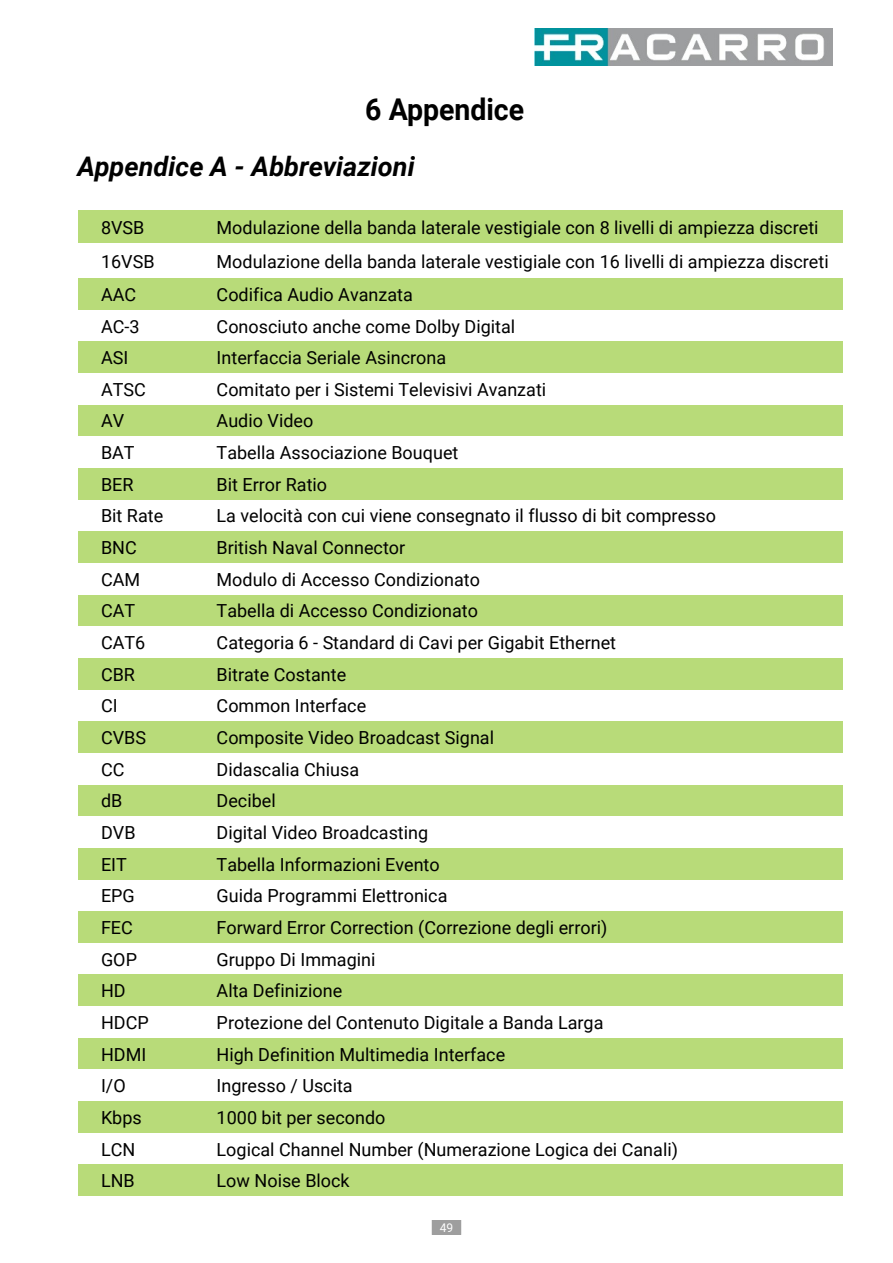
<style>
.page{position:relative;width:893px;height:1263px;background:#fff}
.page>*{position:absolute;margin:0;border:0;box-sizing:border-box;transform-origin:0 0}
.t1{font:700 30px "Roboto";color:#000;scale:.95 1}
.t2{font:italic 700 27px "Roboto";color:#000}
.t3{font:18px "Roboto";color:#000}
.t4{font:12px "Roboto";color:#fefefe}
</style>
<div class="page">
<img style="left:535px;top:28px;width:297px;height:38px">
<div style="left:432px;top:1220px;width:29px;height:15px;background:#9e9e9e"></div>
<div style="left:78px;top:210px;width:116px;height:33px;background:#b8db79"></div>
<div style="left:194px;top:210px;width:648px;height:33px;background:#b8db79"></div>
<div style="left:78px;top:278px;width:116px;height:32px;background:#b8db79"></div>
<div style="left:194px;top:278px;width:648px;height:32px;background:#b8db79"></div>
<div style="left:78px;top:342px;width:116px;height:31px;background:#b8db79"></div>
<div style="left:194px;top:342px;width:648px;height:31px;background:#b8db79"></div>
<div style="left:78px;top:405px;width:116px;height:32px;background:#b8db79"></div>
<div style="left:194px;top:405px;width:648px;height:32px;background:#b8db79"></div>
<div style="left:78px;top:468px;width:116px;height:32px;background:#b8db79"></div>
<div style="left:194px;top:468px;width:648px;height:32px;background:#b8db79"></div>
<div style="left:78px;top:531px;width:116px;height:32px;background:#b8db79"></div>
<div style="left:194px;top:531px;width:648px;height:32px;background:#b8db79"></div>
<div style="left:78px;top:595px;width:116px;height:31px;background:#b8db79"></div>
<div style="left:194px;top:595px;width:648px;height:31px;background:#b8db79"></div>
<div style="left:78px;top:658px;width:116px;height:32px;background:#b8db79"></div>
<div style="left:194px;top:658px;width:648px;height:32px;background:#b8db79"></div>
<div style="left:78px;top:721px;width:116px;height:32px;background:#b8db79"></div>
<div style="left:194px;top:721px;width:648px;height:32px;background:#b8db79"></div>
<div style="left:78px;top:785px;width:116px;height:31px;background:#b8db79"></div>
<div style="left:194px;top:785px;width:648px;height:31px;background:#b8db79"></div>
<div style="left:78px;top:848px;width:116px;height:32px;background:#b8db79"></div>
<div style="left:194px;top:848px;width:648px;height:32px;background:#b8db79"></div>
<div style="left:78px;top:911px;width:116px;height:32px;background:#b8db79"></div>
<div style="left:194px;top:911px;width:648px;height:32px;background:#b8db79"></div>
<div style="left:78px;top:975px;width:116px;height:31px;background:#b8db79"></div>
<div style="left:194px;top:975px;width:648px;height:31px;background:#b8db79"></div>
<div style="left:78px;top:1038px;width:116px;height:31px;background:#b8db79"></div>
<div style="left:194px;top:1038px;width:648px;height:31px;background:#b8db79"></div>
<div style="left:78px;top:1101px;width:116px;height:32px;background:#b8db79"></div>
<div style="left:194px;top:1101px;width:648px;height:32px;background:#b8db79"></div>
<div style="left:78px;top:1164px;width:116px;height:32px;background:#b8db79"></div>
<div style="left:194px;top:1164px;width:648px;height:32px;background:#b8db79"></div>
<h1 class="t1" style="left:365px;top:97px;width:169px">6 Appendice</h1>
<h2 class="t2" style="left:78px;top:156px;width:339px">Appendice A - Abbreviazioni</h2>
<p class="t3" style="left:101px;top:220px;width:45px">8VSB</p>
<p class="t3" style="left:217px;top:220px;width:603px">Modulazione della banda laterale vestigiale con 8 livelli di ampiezza discreti</p>
<p class="t3" style="left:101px;top:254px;width:55px">16VSB</p>
<p class="t3" style="left:217px;top:254px;width:614px">Modulazione della banda laterale vestigiale con 16 livelli di ampiezza discreti</p>
<p class="t3" style="left:101px;top:287px;width:37px">AAC</p>
<p class="t3" style="left:217px;top:287px;width:198px">Codifica Audio Avanzata</p>
<p class="t3" style="left:101px;top:319px;width:40px">AC-3</p>
<p class="t3" style="left:217px;top:319px;width:300px">Conosciuto anche come Dolby Digital</p>
<p class="t3" style="left:101px;top:351px;width:29px">ASI</p>
<p class="t3" style="left:217px;top:351px;width:231px">Interfaccia Seriale Asincrona</p>
<p class="t3" style="left:101px;top:382px;width:46px">ATSC</p>
<p class="t3" style="left:217px;top:382px;width:331px">Comitato per i Sistemi Televisivi Avanzati</p>
<p class="t3" style="left:101px;top:414px;width:25px">AV</p>
<p class="t3" style="left:217px;top:414px;width:98px">Audio Video</p>
<p class="t3" style="left:101px;top:446px;width:35px">BAT</p>
<p class="t3" style="left:217px;top:446px;width:243px">Tabella Associazione Bouquet</p>
<p class="t3" style="left:101px;top:477px;width:34px">BER</p>
<p class="t3" style="left:217px;top:477px;width:112px">Bit Error Ratio</p>
<p class="t3" style="left:101px;top:509px;width:64px">Bit Rate</p>
<p class="t3" style="left:217px;top:509px;width:501px">La velocità con cui viene consegnato il flusso di bit compresso</p>
<p class="t3" style="left:101px;top:541px;width:37px">BNC</p>
<p class="t3" style="left:217px;top:541px;width:190px">British Naval Connector</p>
<p class="t3" style="left:101px;top:572px;width:41px">CAM</p>
<p class="t3" style="left:217px;top:572px;width:265px">Modulo di Accesso Condizionato</p>
<p class="t3" style="left:101px;top:604px;width:36px">CAT</p>
<p class="t3" style="left:217px;top:604px;width:263px">Tabella di Accesso Condizionato</p>
<p class="t3" style="left:101px;top:635px;width:46px">CAT6</p>
<p class="t3" style="left:217px;top:635px;width:401px">Categoria 6 - Standard di Cavi per Gigabit Ethernet</p>
<p class="t3" style="left:101px;top:667px;width:35px">CBR</p>
<p class="t3" style="left:217px;top:667px;width:131px">Bitrate Costante</p>
<p class="t3" style="left:101px;top:699px;width:18px">CI</p>
<p class="t3" style="left:217px;top:699px;width:151px">Common Interface</p>
<p class="t3" style="left:101px;top:730px;width:47px">CVBS</p>
<p class="t3" style="left:217px;top:730px;width:279px">Composite Video Broadcast Signal</p>
<p class="t3" style="left:101px;top:762px;width:25px">CC</p>
<p class="t3" style="left:217px;top:762px;width:144px">Didascalia Chiusa</p>
<p class="t3" style="left:101px;top:794px;width:23px">dB</p>
<p class="t3" style="left:217px;top:794px;width:61px">Decibel</p>
<p class="t3" style="left:101px;top:825px;width:36px">DVB</p>
<p class="t3" style="left:217px;top:825px;width:213px">Digital Video Broadcasting</p>
<p class="t3" style="left:101px;top:857px;width:27px">EIT</p>
<p class="t3" style="left:217px;top:857px;width:225px">Tabella Informazioni Evento</p>
<p class="t3" style="left:101px;top:889px;width:35px">EPG</p>
<p class="t3" style="left:217px;top:889px;width:232px">Guida Programmi Elettronica</p>
<p class="t3" style="left:101px;top:920px;width:33px">FEC</p>
<p class="t3" style="left:217px;top:920px;width:392px">Forward Error Correction (Correzione degli errori)</p>
<p class="t3" style="left:101px;top:952px;width:37px">GOP</p>
<p class="t3" style="left:217px;top:952px;width:160px">Gruppo Di Immagini</p>
<p class="t3" style="left:101px;top:984px;width:26px">HD</p>
<p class="t3" style="left:217px;top:984px;width:127px">Alta Definizione</p>
<p class="t3" style="left:101px;top:1015px;width:49px">HDCP</p>
<p class="t3" style="left:217px;top:1015px;width:388px">Protezione del Contenuto Digitale a Banda Larga</p>
<p class="t3" style="left:101px;top:1047px;width:47px">HDMI</p>
<p class="t3" style="left:217px;top:1047px;width:290px">High Definition Multimedia Interface</p>
<p class="t3" style="left:101px;top:1079px;width:26px">I/O</p>
<p class="t3" style="left:217px;top:1079px;width:138px">Ingresso / Uscita</p>
<p class="t3" style="left:101px;top:1110px;width:42px">Kbps</p>
<p class="t3" style="left:217px;top:1110px;width:170px">1000 bit per secondo</p>
<p class="t3" style="left:101px;top:1142px;width:36px">LCN</p>
<p class="t3" style="left:217px;top:1142px;width:463px">Logical Channel Number (Numerazione Logica dei Canali)</p>
<p class="t3" style="left:101px;top:1174px;width:35px">LNB</p>
<p class="t3" style="left:217px;top:1174px;width:135px">Low Noise Block</p>
<p class="t4" style="left:440px;top:1223px;width:15px">49</p>
</div>
